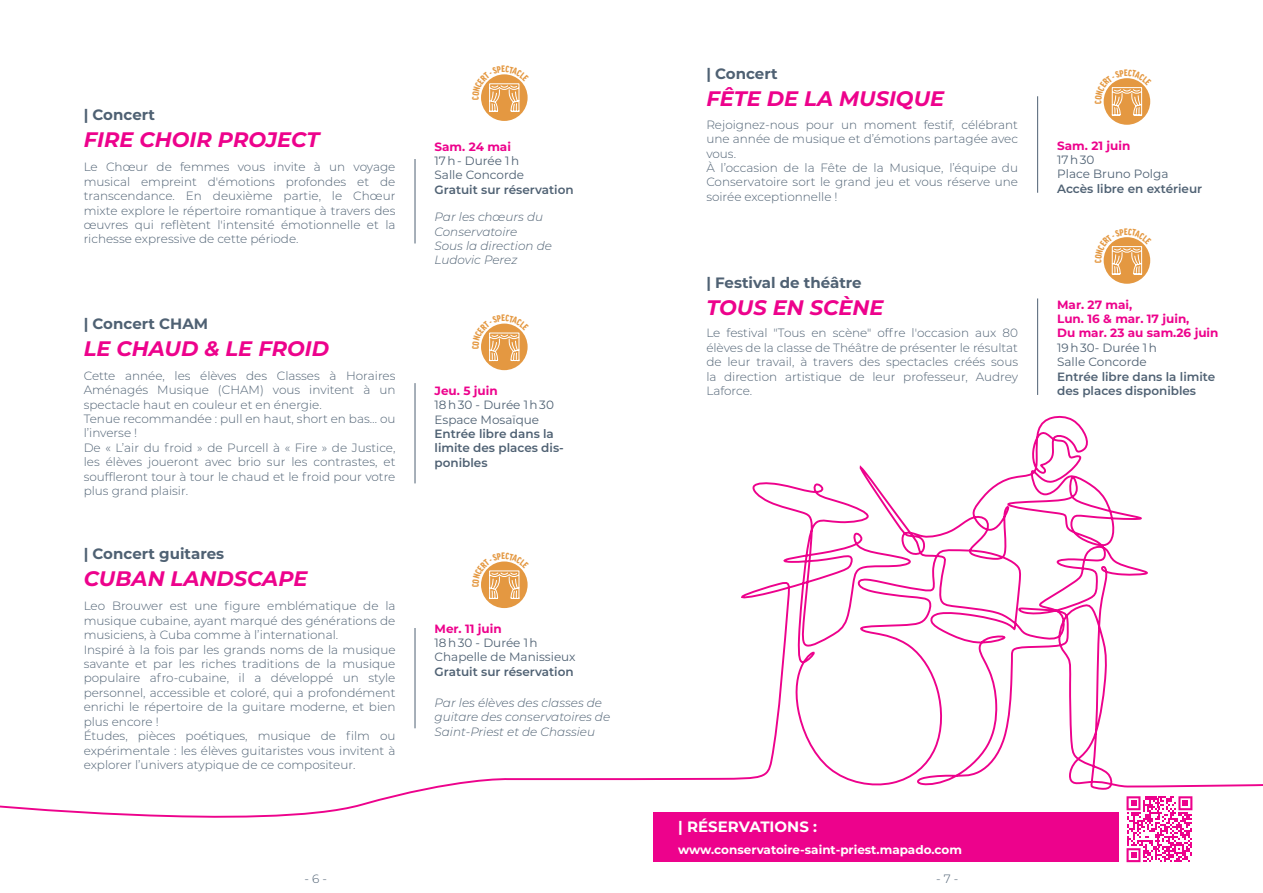
<style>
.page{position:relative;width:1263px;height:893px;background:#fff}
.page>*{position:absolute;margin:0;border:0;box-sizing:border-box;transform-origin:0 0}
.t1{font:italic 700 21px "Montserrat";color:#ed028c}
.t2{font:700 15px "Montserrat";color:#4f6173}
.t3{font:700 15px "Montserrat";color:#fff}
.t4{font:300 12px/14.4px "Montserrat";color:#4f6173}
.t5{font:600 12px/14.4px "Montserrat";color:#4f6173}
.t6{font:12px/14.4px "Montserrat";color:#4f6173}
.t7{font:italic 300 12px/14.4px "Montserrat";color:#4f6173}
.t8{font:700 12px/14.4px "Montserrat";color:#ed028c}
.t9{font:700 12px "Montserrat";color:#fff}
</style>
<div class="page">
<div style="left:653px;top:812px;width:465px;height:50px;background:#ed028c"></div>
<svg style="left:1126px;top:834px;width:66px;height:28px"></svg>
<div style="left:481px;top:74px;width:47px;height:47px;background:#e49841;border-radius:50%"></div>
<hr style="left:415px;top:159px;width:1px;height:84px;background:#4f6173">
<hr style="left:415px;top:383px;width:1px;height:100px;background:#4f6173">
<div style="left:481px;top:324px;width:47px;height:46px;background:#e49841;border-radius:50%"></div>
<hr style="left:1037px;top:96px;width:1px;height:97px;background:#4f6173">
<div style="left:1104px;top:78px;width:46px;height:47px;background:#e49841;border-radius:50%"></div>
<hr style="left:1037px;top:298px;width:1px;height:97px;background:#4f6173">
<div style="left:1104px;top:237px;width:46px;height:47px;background:#e49841;border-radius:50%"></div>
<svg style="left:0;top:414px;width:1263px;height:420px"></svg>
<svg style="left:481px;top:74px;width:47px;height:39px"></svg>
<svg style="left:481px;top:323px;width:47px;height:39px"></svg>
<svg style="left:472px;top:553px;width:57px;height:47px"></svg>
<svg style="left:1103px;top:78px;width:48px;height:39px"></svg>
<svg style="left:1103px;top:237px;width:48px;height:39px"></svg>
<p class="t2" style="left:84px;top:104px;width:73px">| Concert</p>
<h1 class="t1" style="left:84px;top:125px;width:237px">FIRE CHOIR PROJECT</h1>
<p class="t4" style="left:84px;top:160px;width:313px;text-align:justify">Le Chœur de femmes vous invite à un voyage musical empreint d'émotions profondes et de transcendance. En deuxième partie, le Chœur mixte explore le répertoire romantique à travers des œuvres qui reflètent l'intensité émotionnelle et la richesse expressive de cette période.</p>
<p class="t2" style="left:84px;top:312px;width:126px">| Concert CHAM</p>
<h1 class="t1" style="left:84px;top:333px;width:247px">LE CHAUD &amp; LE FROID</h1>
<p class="t4" style="left:84px;top:368px;width:313px">Cette année, les élèves des Classes à Horaires Aménagés Musique (CHAM) vous invitent à un spectacle haut en couleur et en énergie.<br>Tenue recommandée : pull en haut, short en bas… ou l’inverse !<br>De « L’air du froid » de Purcell à « Fire » de Justice, les élèves joueront avec brio sur les contrastes, et souffleront tour à tour le chaud et le froid pour votre plus grand plaisir.</p>
<p class="t2" style="left:84px;top:543px;width:142px">| Concert guitares</p>
<h1 class="t1" style="left:84px;top:564px;width:225px">CUBAN LANDSCAPE</h1>
<p class="t4" style="left:84px;top:599px;width:313px">Leo Brouwer est une figure emblématique de la musique cubaine, ayant marqué des générations de musiciens, à Cuba comme à l’international.<br>Inspiré à la fois par les grands noms de la musique savante et par les riches traditions de la musique populaire afro-cubaine, il a développé un style personnel, accessible et coloré, qui a profondément enrichi le répertoire de la guitare moderne, et bien plus encore !<br>Études, pièces poétiques, musique de film ou expérimentale : les élèves guitaristes vous invitent à explorer l’univers atypique de ce compositeur.</p>
<p class="t8" style="left:434px;top:139px;width:78px">Sam. 24 mai</p>
<p class="t6" style="left:434px;top:153px;width:91px">17 h - Durée 1 h<br>Salle Concorde</p>
<p class="t5" style="left:434px;top:182px;width:141px">Gratuit sur réservation</p>
<p class="t7" style="left:434px;top:209px;width:119px">Par les chœurs du<br>Conservatoire<br>Sous la direction de<br>Ludovic Perez</p>
<p class="t8" style="left:434px;top:383px;width:65px">Jeu. 5 juin</p>
<p class="t6" style="left:434px;top:397px;width:121px">18 h 30 - Durée 1 h 30<br>Espace Mosaïque</p>
<p class="t5" style="left:434px;top:426px;width:131px">Entrée libre dans la limite des places dis&shy;ponibles</p>
<p class="t8" style="left:434px;top:621px;width:69px">Mer. 11 juin</p>
<p class="t6" style="left:434px;top:635px;width:143px">18 h 30 - Durée 1 h<br>Chapelle de Manissieux</p>
<p class="t5" style="left:434px;top:664px;width:141px">Gratuit sur réservation</p>
<p class="t7" style="left:434px;top:695px;width:177px">Par les élèves des classes de guitare des conservatoires de<br>Saint-Priest et de Chassieu</p>
<p class="t2" style="left:706px;top:63px;width:73px">| Concert</p>
<h1 class="t1" style="left:706px;top:84px;width:239px">FÊTE DE LA MUSIQUE</h1>
<p class="t4" style="left:706px;top:117px;width:313px">Rejoignez-nous pour un moment festif, célébrant une année de musique et d’émotions partagée avec vous.<br>À l’occasion de la Fête de la Musique, l’équipe du Conservatoire sort le grand jeu et vous réserve une soirée exceptionnelle !</p>
<p class="t2" style="left:706px;top:272px;width:157px">| Festival de théâtre</p>
<h1 class="t1" style="left:706px;top:292px;width:179px">TOUS EN SCÈNE</h1>
<p class="t4" style="left:706px;top:325px;width:313px;text-align:justify">Le festival "Tous en scène" offre l'occasion aux 80 élèves de la classe de Théâtre de présenter le résultat de leur travail, à travers des spectacles créés sous la direction artistique de leur professeur, Audrey Laforce.</p>
<p class="t3" style="left:678px;top:816px;width:140px">| RÉSERVATIONS :</p>
<p class="t9" style="left:678px;top:841px;width:285px">www.conservatoire-saint-priest.mapado.com</p>
<p class="t4" style="left:304px;top:871px;width:24px">- 6 -</p>
<p class="t4" style="left:936px;top:871px;width:24px">- 7 -</p>
<p class="t8" style="left:1057px;top:137px;width:75px">Sam. 21 juin</p>
<p class="t6" style="left:1057px;top:152px;width:113px">17 h 30<br>Place Bruno Polga</p>
<p class="t5" style="left:1057px;top:181px;width:147px">Accès libre en extérieur</p>
<p class="t8" style="left:1057px;top:296px;width:163px">Mar. 27 mai,<br>Lun. 16 &amp; mar. 17 juin,<br>Du mar. 23 au sam.26 juin</p>
<p class="t6" style="left:1057px;top:340px;width:101px">19 h 30- Durée 1 h<br>Salle Concorde</p>
<p class="t5" style="left:1057px;top:369px;width:160px">Entrée libre dans la limite des places disponibles</p>
</div>
